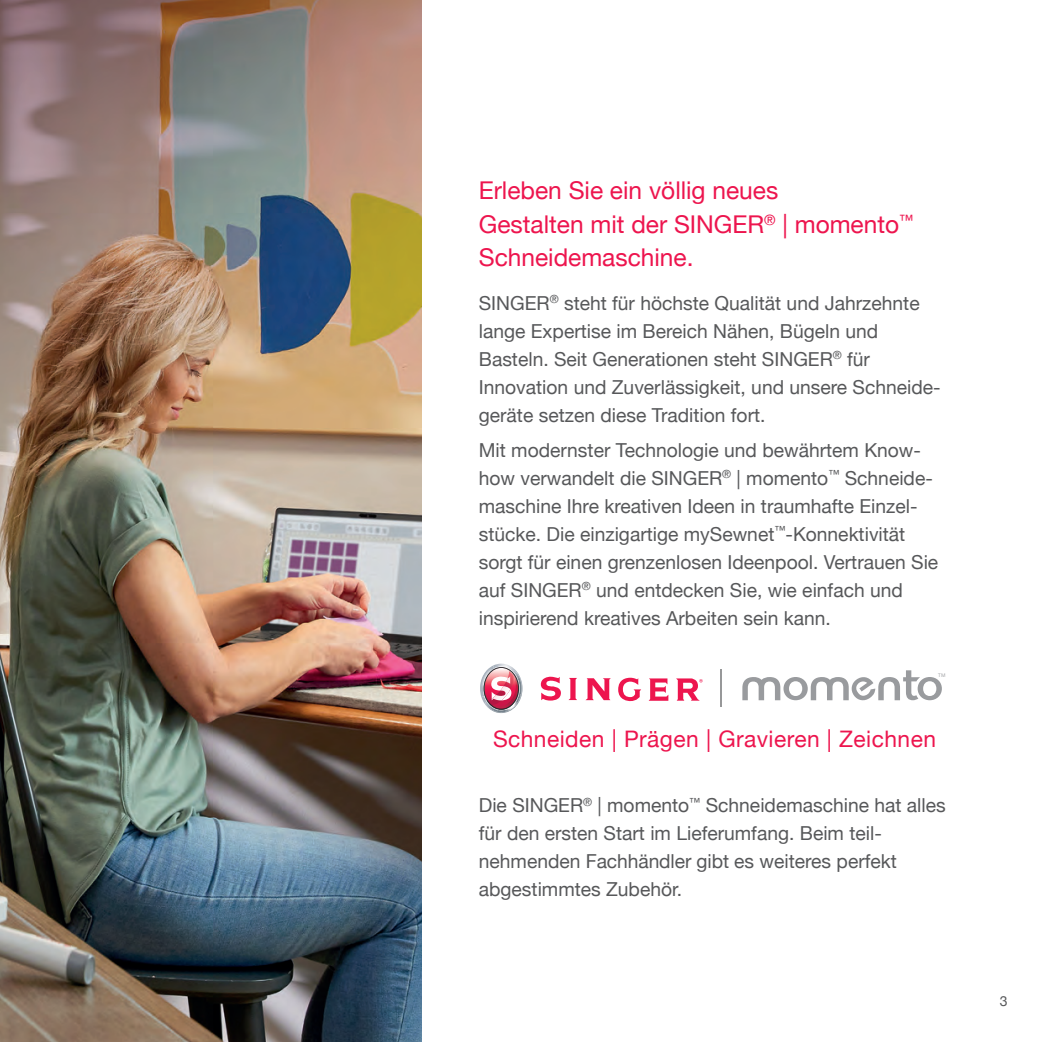
<style>
.page{position:relative;width:1042px;height:1042px;background:#fff}
.page>*{position:absolute;margin:0;border:0;box-sizing:border-box;transform-origin:0 0}
.t1{font:24.5px/33.2px "Helvetica Neue";color:#ed154e}
.t2{font:22.75px "Helvetica Neue";letter-spacing:.02em;color:#ed154e}
.t3{font:19.25px/28px "Helvetica Neue";color:#57585a}
.t4{font:14px "Helvetica Neue";color:#57585a}
.t5{font:4.9px "Open Sans";color:#999b9e}
</style>
<div class="page">
<img style="left:0;top:0;width:422px;height:1042px">
<svg style="left:541px;top:677px;width:20px;height:23px"></svg>
<svg style="left:568px;top:678px;width:9px;height:22px"></svg>
<svg style="left:586px;top:678px;width:25px;height:22px"></svg>
<svg style="left:618px;top:678px;width:23px;height:23px"></svg>
<svg style="left:648px;top:678px;width:20px;height:23px"></svg>
<svg style="left:676px;top:678px;width:27px;height:23px"></svg>
<svg style="left:480px;top:663px;width:42px;height:50px"></svg>
<svg style="left:742px;top:670px;width:200px;height:30px"></svg>
<hr style="left:720px;top:669px;width:2px;height:38px;background:#979899">
<p class="t1" style="left:479px;top:176px;width:436px">Erleben Sie ein völlig neues<br>Gestalten mit der SINGER<sup>®</sup> | momento<sup>™<br></sup>Schneidemaschine.</p>
<p class="t3" style="left:479px;top:290px;width:463px">SINGER<sup>®</sup> steht für höchste Qualität und Jahrzehnte lange Expertise im Bereich Nähen, Bügeln und Basteln. Seit Generationen steht SINGER<sup>®</sup> für Innovation und Zuverlässigkeit, und unsere Schneide&shy;geräte setzen diese Tradition fort.</p>
<p class="t3" style="left:479px;top:437px;width:461px">Mit modernster Technologie und bewährtem Know&shy;how verwandelt die SINGER<sup>®</sup> | momento<sup>™</sup> Schneide&shy;maschine Ihre kreativen Ideen in traumhafte Einzel&shy;stücke. Die einzigartige mySewnet<sup>™</sup>-Konnektivität sorgt für einen grenzenlosen Ideenpool. Vertrauen Sie auf SINGER<sup>®</sup> und entdecken Sie, wie einfach und inspirierend kreatives Arbeiten sein kann.</p>
<p class="t5" style="left:938px;top:672px;width:9px">TM</p>
<p class="t2" style="left:493px;top:723px;width:444px">Schneiden | Prägen | Gravieren | Zeichnen</p>
<p class="t3" style="left:479px;top:792px;width:468px">Die SINGER<sup>®</sup> | momento<sup>™</sup> Schneidemaschine hat alles für den ersten Start im Lieferumfang. Beim teil&shy;nehmenden Fachhändler gibt es weiteres perfekt abgestimmtes Zubehör.</p>
<p class="t4" style="left:1000px;top:990px;width:9px">3</p>
</div>
